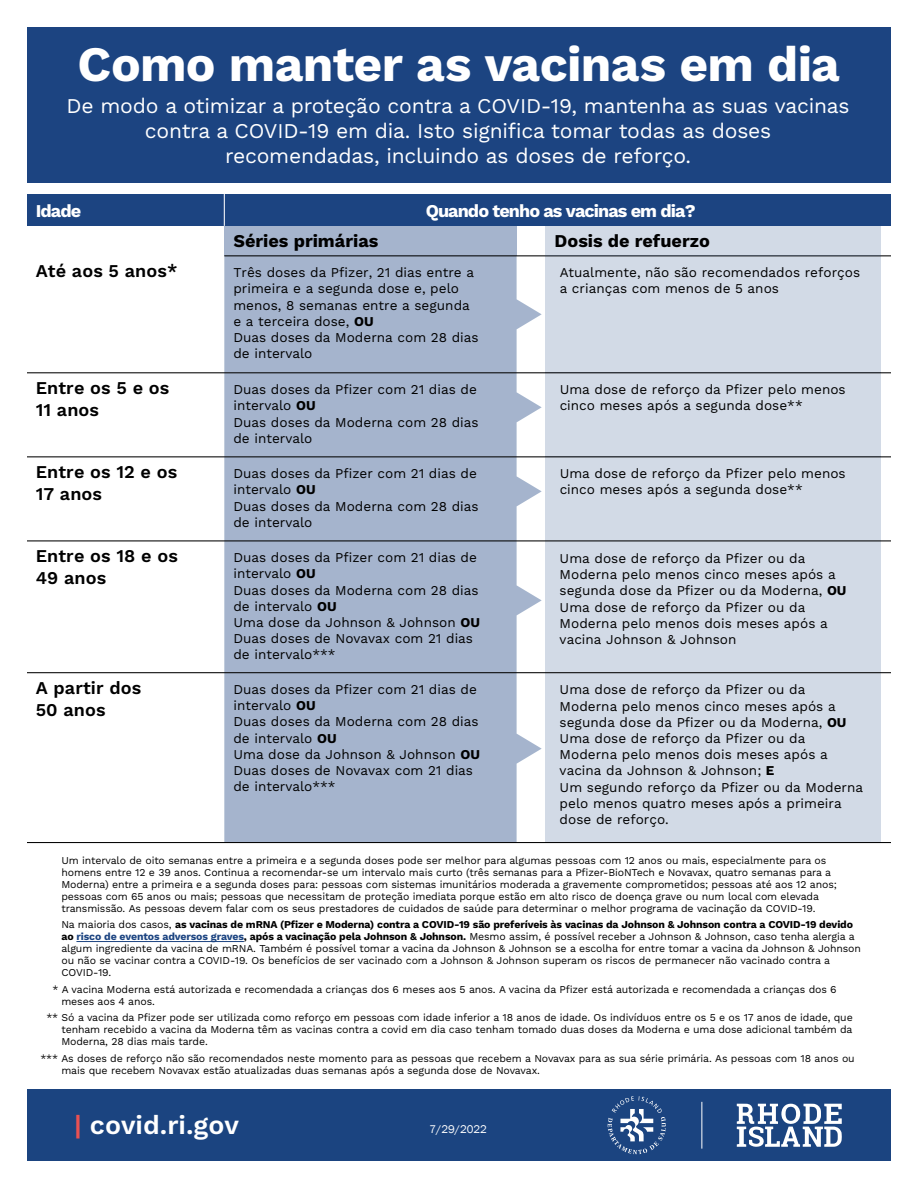
<style>
.page{position:relative;width:918px;height:1188px;background:#fff}
.page>*{position:absolute;margin:0;border:0;box-sizing:border-box;transform-origin:0 0}
.t1{font:700 49.5px "Work Sans";letter-spacing:-.015em;color:#fff}
.t2{font:600 26.55px "Work Sans";color:#fff}
.t3{font:21px/25.2px "Work Sans";letter-spacing:-.01em;color:#fff;text-align:center}
.t4{font:600 18px/21.6px "Work Sans";letter-spacing:.005em;color:#000}
.t5{font:700 18px "Work Sans";letter-spacing:-.05em;color:#fff}
.t6{font:700 18px "Work Sans";color:#000}
.t7{font:13.5px/16.2px "Work Sans";color:#000}
.t8{font:11.55px "Franklin Gothic";color:#fff}
.t9{font:10.5px/12px "Work Sans";letter-spacing:-.01em;color:#000}
.s1{font-weight:700}
.s2{font-weight:700;color:#1c4481}
.s3{color:#e95152}
</style>
<div class="page">
<div style="left:224px;top:226px;width:293px;height:30px;background:#a5b4cd"></div>
<div style="left:546px;top:373px;width:335px;height:84px;background:#d2dae6"></div>
<div style="left:546px;top:457px;width:335px;height:84px;background:#d2dae6"></div>
<div style="left:27px;top:27px;width:864px;height:155px;background:#1c4481"></div>
<div style="left:27px;top:1089px;width:864px;height:72px;background:#1b4480"></div>
<hr style="left:701px;top:1102px;width:1px;height:47px;background:#fff">
<svg style="left:737px;top:1104px;width:105px;height:43px"></svg>
<svg style="left:608px;top:1096px;width:58px;height:58px"></svg>
<svg style="left:224px;top:673px;width:318px;height:169px;fill:#a5b4cd"></svg>
<div style="left:546px;top:541px;width:335px;height:132px;background:#d2dae6"></div>
<div style="left:546px;top:673px;width:335px;height:170px;background:#d2dae6"></div>
<div style="left:27px;top:195px;width:864px;height:31px;background:#1c4481"></div>
<hr style="left:27px;top:456px;width:864px;height:1px;background:#000">
<svg style="left:224px;top:256px;width:318px;height:416px"></svg>
<div style="left:546px;top:256px;width:335px;height:117px;background:#d2dae6"></div>
<hr style="left:27px;top:372px;width:864px;height:1px;background:#000">
<hr style="left:224px;top:255px;width:667px;height:1px;background:#000">
<hr style="left:27px;top:540px;width:864px;height:1px;background:#000">
<hr style="left:27px;top:672px;width:864px;height:1px;background:#000">
<hr style="left:27px;top:842px;width:864px;height:1px;background:#000">
<hr style="left:76px;top:941px;width:168px;height:1px;background:#1c4481">
<hr style="left:224px;top:192px;width:1px;height:34px;background:#fff">
<div style="left:546px;top:226px;width:335px;height:30px;background:#d2dae6"></div>
<h1 class="t1" style="left:78px;top:35px;width:764px">Como manter as vacinas em dia</h1>
<h3 class="t3" style="left:67px;top:94px;width:784px">De modo a otimizar a proteção contra a COVID-19, mantenha as suas vacinas contra a COVID-19 em dia. Isto significa tomar todas as doses recomendadas, incluindo as doses de reforço.</h3>
<h3 class="t5" style="left:36px;top:200px;width:47px">Idade</h3>
<h3 class="t5" style="left:426px;top:200px;width:271px">Quando tenho as vacinas em dia?</h3>
<h3 class="t6" style="left:233px;top:230px;width:146px">Séries primárias</h3>
<h3 class="t6" style="left:555px;top:230px;width:157px">Dosis de refuerzo</h3>
<h3 class="t4" style="left:36px;top:261px;width:143px">Até aos 5 anos*</h3>
<p class="t7" style="left:233px;top:265px;width:247px">Três doses da Pfizer, 21 dias entre a primeira e a segunda dose e, pelo menos, 8 semanas entre a segunda e a terceira dose, <span class="s1">OU<br></span>Duas doses da Moderna com 28 dias de intervalo</p>
<p class="t7" style="left:560px;top:265px;width:302px">Atualmente, não são recomendados reforços a crianças com menos de 5 anos</p>
<h3 class="t4" style="left:36px;top:378px;width:135px">Entre os 5 e os<br>11 anos</h3>
<p class="t7" style="left:233px;top:382px;width:247px">Duas doses da Pfizer com 21 dias de intervalo <span class="s1">OU<br></span>Duas doses da Moderna com 28 dias de intervalo</p>
<p class="t7" style="left:560px;top:382px;width:288px">Uma dose de reforço da Pfizer pelo menos cinco meses após a segunda dose**</p>
<p class="t7" style="left:233px;top:466px;width:247px">Duas doses da Pfizer com 21 dias de intervalo <span class="s1">OU<br></span>Duas doses da Moderna com 28 dias de intervalo</p>
<p class="t7" style="left:233px;top:550px;width:248px">Duas doses da Pfizer com 21 dias de intervalo <span class="s1">OU<br></span>Duas doses da Moderna com 28 dias de intervalo <span class="s1">OU<br></span>Uma dose da Johnson &amp; Johnson <span class="s1">OU<br></span>Duas doses de Novavax com 21 dias de intervalo***</p>
<p class="t7" style="left:233px;top:682px;width:248px">Duas doses da Pfizer com 21 dias de intervalo <span class="s1">OU<br></span>Duas doses da Moderna com 28 dias de intervalo <span class="s1">OU<br></span>Uma dose da Johnson &amp; Johnson <span class="s1">OU<br></span>Duas doses de Novavax com 21 dias de intervalo***</p>
<h3 class="t4" style="left:36px;top:462px;width:143px">Entre os 12 e os<br>17 anos</h3>
<p class="t7" style="left:560px;top:466px;width:288px">Uma dose de reforço da Pfizer pelo menos cinco meses após a segunda dose**</p>
<h3 class="t4" style="left:36px;top:546px;width:144px">Entre os 18 e os<br>49 anos</h3>
<p class="t7" style="left:560px;top:551px;width:288px">Uma dose de reforço da Pfizer ou da Moderna pelo menos cinco meses após a segunda dose da Pfizer ou da Moderna, <span class="s1">OU </span>Uma dose de reforço da Pfizer ou da Moderna pelo menos dois meses após a vacina Johnson &amp; Johnson</p>
<h3 class="t4" style="left:36px;top:678px;width:107px">A partir dos<br>50 anos</h3>
<p class="t7" style="left:560px;top:682px;width:305px">Uma dose de reforço da Pfizer ou da Moderna pelo menos cinco meses após a segunda dose da Pfizer ou da Moderna, <span class="s1">OU </span>Uma dose de reforço da Pfizer ou da Moderna pelo menos dois meses após a vacina da Johnson &amp; Johnson; <span class="s1">E<br></span>Um segundo reforço da Pfizer ou da Moderna pelo menos quatro meses após a primeira dose de reforço.</p>
<p class="t9" style="left:61px;top:855px;width:777px">Um intervalo de oito semanas entre a primeira e a segunda doses pode ser melhor para algumas pessoas com 12 anos ou mais, especialmente para os homens entre 12 e 39 anos. Continua a recomendar-se um intervalo mais curto (três semanas para a Pfizer-BioNTech e Novavax, quatro semanas para a Moderna) entre a primeira e a segunda doses para: pessoas com sistemas imunitários moderada a gravemente comprometidos; pessoas até aos 12 anos; pessoas com 65 anos ou mais; pessoas que necessitam de proteção imediata porque estão em alto risco de doença grave ou num local com elevada transmissão. As pessoas devem falar com os seus prestadores de cuidados de saúde para determinar o melhor programa de vacinação da COVID-19.</p>
<p class="t9" style="left:61px;top:919px;width:801px">Na maioria dos casos, <span class="s1">as vacinas de mRNA (Pfizer e Moderna) contra a COVID-19 são preferíveis às vacinas da Johnson &amp; Johnson contra a COVID-19 devido ao</span> <span class="s2">risco de eventos adversos graves</span><span class="s1">, após a vacinação pela Johnson &amp; Johnson.</span> Mesmo assim, é possível receber a Johnson &amp; Johnson, caso tenha alergia a algum ingrediente da vacina de mRNA. Também é possível tomar a vacina da Johnson &amp; Johnson se a escolha for entre tomar a vacina da Johnson &amp; Johnson ou não se vacinar contra a COVID-19. Os benefícios de ser vacinado com a Johnson &amp; Johnson superam os riscos de permanecer não vacinado contra a COVID-19.</p>
<p class="t9" style="left:61px;top:984px;width:777px;text-indent:-9px">* A vacina Moderna está autorizada e recomendada a crianças dos 6 meses aos 5 anos. A vacina da Pfizer está autorizada e recomendada a crianças dos 6 meses aos 4 anos.</p>
<p class="t9" style="left:61px;top:1012px;width:793px;text-align:justify;text-indent:-15px">** Só a vacina da Pfizer pode ser utilizada como reforço em pessoas com idade inferior a 18 anos de idade. Os indivíduos entre os 5 e os 17 anos de idade, que tenham recebido a vacina da Moderna têm as vacinas contra a covid em dia caso tenham tomado duas doses da Moderna e uma dose adicional também da Moderna, 28 dias mais tarde.</p>
<p class="t9" style="left:61px;top:1053px;width:795px;text-indent:-21px">*** As doses de reforço não são recomendados neste momento para as pessoas que recebem a Novavax para as sua série primária. As pessoas com 18 anos ou mais que recebem Novavax estão atualizadas duas semanas após a segunda dose de Novavax.</p>
<h2 class="t2" style="left:74px;top:1110px;width:167px"><span class="s3">|</span> covid.ri.gov</h2>
<p class="t8" style="left:429px;top:1122px;width:59px">7/29/2022</p>
</div>
